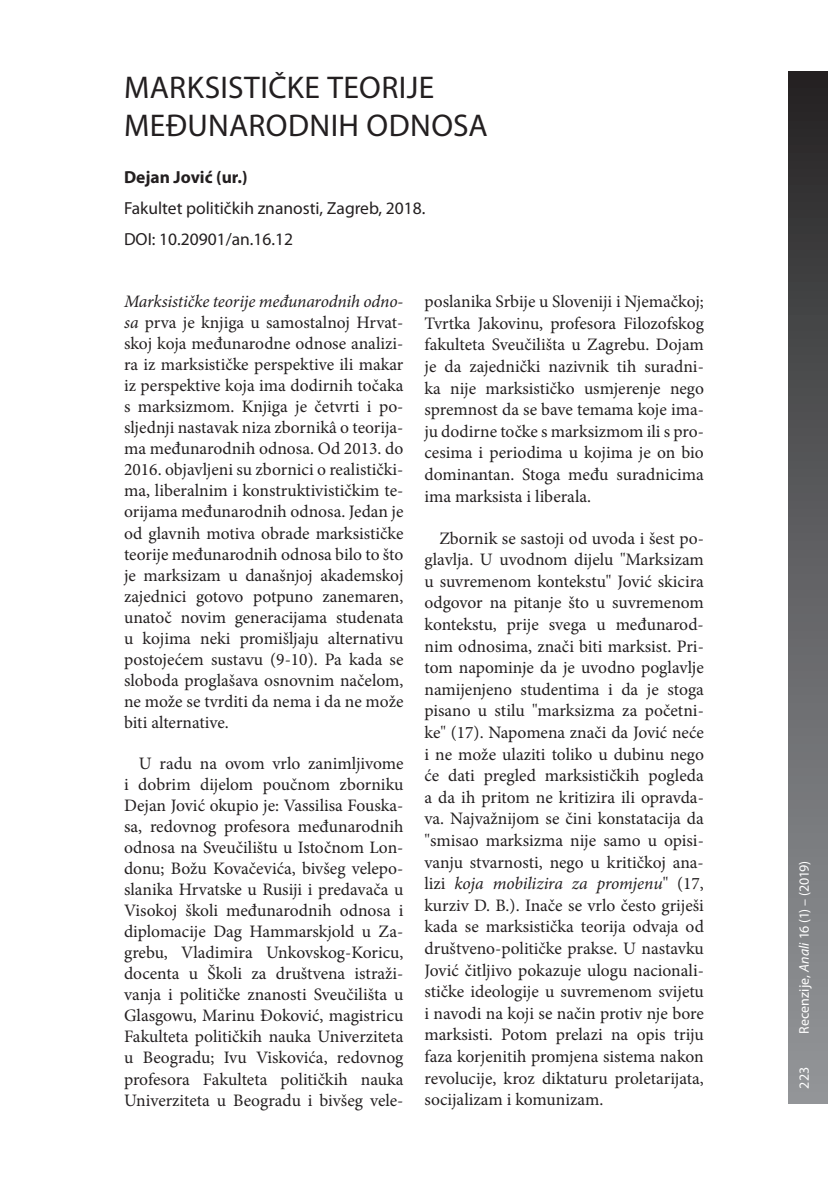
<style>
.page{position:relative;width:828px;height:1180px;background:#fff}
.page>*{position:absolute;margin:0;border:0;box-sizing:border-box;transform-origin:0 0}
.t1{font:31.5px/37.8px "Myriad Pro";letter-spacing:.015em;color:#231f20}
.t2{font:17.5px/21px "Minion Pro";color:#231f20;text-align:justify}
.t3{font:17.5px/31px "Myriad Pro";color:#231f20}
.t4{font:700 17.5px "Myriad Pro";color:#231f20}
.t5{font:14px "Myriad Pro";letter-spacing:.005em;color:#fff}
.s1{font-style:italic}
</style>
<div class="page">
<div style="left:788px;top:71px;width:40px;height:1032px;background:linear-gradient(to bottom,#292728,#979a9d)"></div>
<h1 class="t1" style="left:124px;top:68px;width:365px">MARKSISTIČKE TEORIJE<br>MEĐUNARODNIH ODNOSA</h1>
<p class="t4" style="left:124px;top:165px;width:125px">Dejan Jović (ur.)</p>
<p class="t3" style="left:124px;top:192px;width:303px">Fakultet političkih znanosti, Zagreb, 2018.<br>DOI: 10.20901/an.16.12</p>
<p class="t2" style="left:124px;top:291px;width:281px"><span class="s1">Marksističke teorije međunarodnih odno&shy;sa</span> prva je knjiga u samostalnoj Hrvat&shy;skoj koja međunarodne odnose analizi&shy;ra iz marksističke perspektive ili makar iz perspektive koja ima dodirnih točaka s marksizmom. Knjiga je četvrti i po&shy;sljednji nastavak niza zbornikâ o teorija&shy;ma međunarodnih odnosa. Od 2013. do 2016. objavljeni su zbornici o realistički&shy;ma, liberalnim i konstruktivističkim te&shy;orijama međunarodnih odnosa. Jedan je od glavnih motiva obrade marksističke teorije međunarodnih odnosa bilo to što je marksizam u današnjoj akademskoj zajednici gotovo potpuno zanemaren, unatoč novim generacijama studenata u kojima neki promišljaju alternativu postojećem sustavu (9-10). Pa kada se sloboda proglašava osnovnim načelom, ne može se tvrditi da nema i da ne može biti alternative.</p>
<p class="t2" style="left:124px;top:753px;width:281px;text-indent:15px">U radu na ovom vrlo zanimljivome i dobrim dijelom poučnom zborniku Dejan Jović okupio je: Vassilisa Fouska&shy;sa, redovnog profesora međunarodnih odnosa na Sveučilištu u Istočnom Lon&shy;donu; Božu Kovačevića, bivšeg velepo&shy;slanika Hrvatske u Rusiji i predavača u Visokoj školi međunarodnih odnosa i diplomacije Dag Hammarskjold u Za&shy;grebu, Vladimira Unkovskog-Koricu, docenta u Školi za društvena istraži&shy;vanja i političke znanosti Sveučilišta u Glasgowu, Marinu Đoković, magistricu Fakulteta političkih nauka Univerziteta u Beogradu; Ivu Viskovića, redovnog profesora Fakulteta političkih nauka Univerziteta u Beogradu i bivšeg vele-</p>
<p class="t2" style="left:424px;top:291px;width:281px;line-height:21.5px">poslanika Srbije u Sloveniji i Njemačkoj; Tvrtka Jakovinu, profesora Filozofskog fakulteta Sveučilišta u Zagrebu. Dojam je da zajednički nazivnik tih suradni&shy;ka nije marksističko usmjerenje nego spremnost da se bave temama koje ima&shy;ju dodirne točke s marksizmom ili s pro&shy;cesima i periodima u kojima je on bio dominantan. Stoga među suradnicima ima marksista i liberala.</p>
<p class="t2" style="left:424px;top:527px;width:281px;line-height:21.5px;text-indent:15px">Zbornik se sastoji od uvoda i šest po&shy;glavlja. U uvodnom dijelu "Marksizam u suvremenom kontekstu" Jović skicira odgovor na pitanje što u suvremenom kontekstu, prije svega u međunarod&shy;nim odnosima, znači biti marksist. Pri&shy;tom napominje da je uvodno poglavlje namijenjeno studentima i da je stoga pisano u stilu "marksizma za početni&shy;ke" (17). Napomena znači da Jović neće i ne može ulaziti toliko u dubinu nego će dati pregled marksističkih pogleda a da ih pritom ne kritizira ili opravda&shy;va. Najvažnijom se čini konstatacija da "smisao marksizma nije samo u opisi&shy;vanju stvarnosti, nego u kritičkoj ana&shy;lizi <span class="s1">koja mobilizira za promjenu</span>" (17, kurziv D. B.). Inače se vrlo često griješi kada se marksistička teorija odvaja od društveno-političke prakse. U nastavku Jović čitljivo pokazuje ulogu nacionali&shy;stičke ideologije u suvremenom svijetu i navodi na koji se način protiv nje bore marksisti. Potom prelazi na opis triju faza korjenitih promjena sistema nakon revolucije, kroz diktaturu proletarijata, socijalizam i komunizam.</p>
<p class="t5" style="left:795px;top:1034px;width:175px;rotate:-90deg">Recenzije, <span class="s1">Anali</span> 16 (1) – (2019)</p>
<p class="t5" style="left:795px;top:1088px;width:23px;rotate:-90deg">223</p>
</div>
